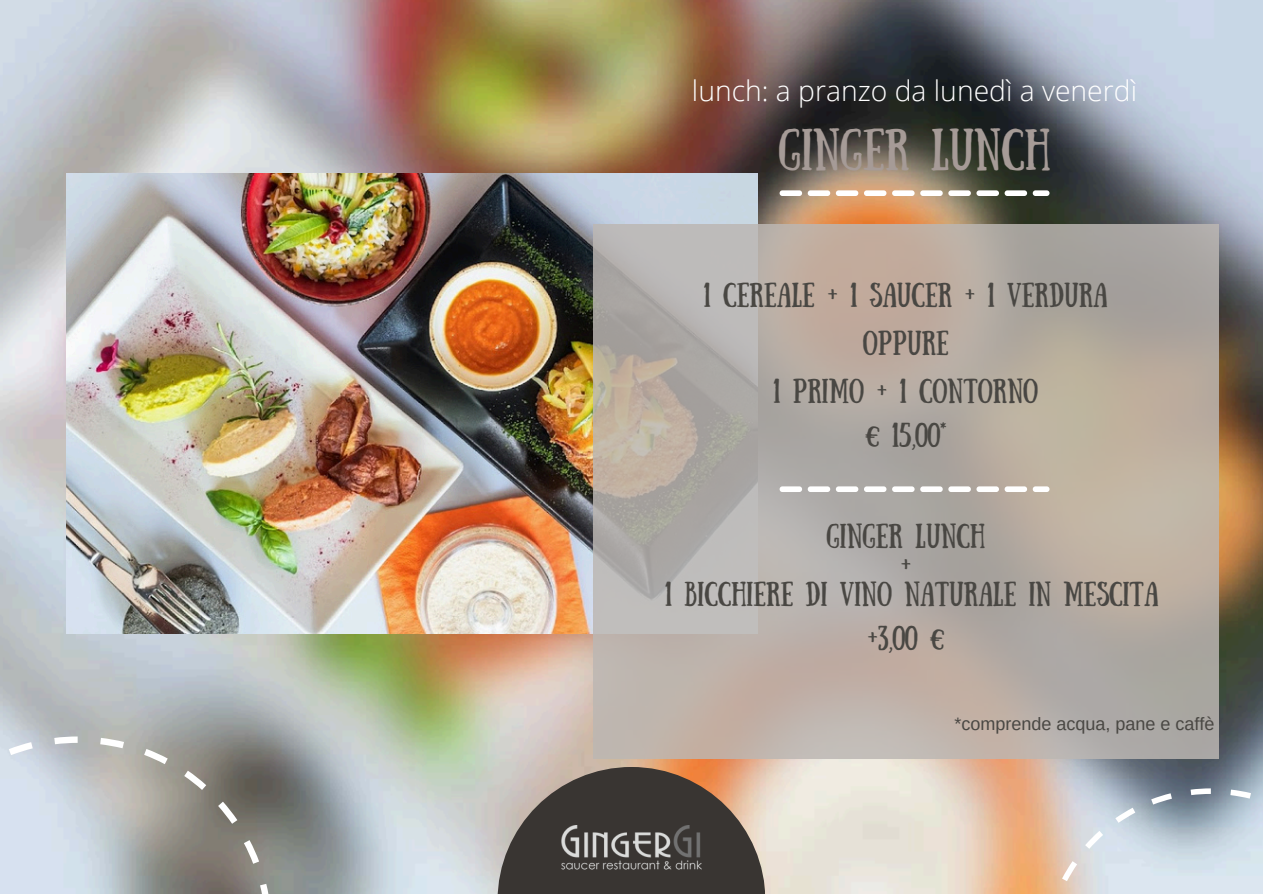
<style>
.page{position:relative;width:1263px;height:894px;background:#fff}
.page>*{position:absolute;margin:0;border:0;box-sizing:border-box;transform-origin:0 0}
.t1{font:41.85px "Sunday";color:#a69b97}
.t2{font:300 28.35px "Open Sans";color:#fff}
.t3{font:24.45px/29.1px "Sunday";color:#494743;text-align:center}
.t4{font:18px "Arimo";color:#494743}
</style>
<div class="page">
<img style="left:0;top:0;width:1263px;height:893px">
<img style="left:67px;top:173px;width:691px;height:460px">
<svg style="left:593px;top:224px;width:625px;height:534px;background:#b6ada4"></svg>
<svg style="left:0;top:736px;width:272px;height:157px;background:#abadae"></svg>
<svg style="left:1043px;top:788px;width:220px;height:105px;background:#c8cdd3"></svg>
<svg style="left:780px;top:190px;width:269px;height:6px"></svg>
<svg style="left:780px;top:486px;width:269px;height:6px"></svg>
<svg style="left:497px;top:766px;width:268px;height:127px;background:#675b52"></svg>
<img style="left:562px;top:824px;width:139px;height:46px">
<h3 class="t2" style="left:692px;top:71px;width:447px">lunch: a pranzo da lunedì a venerdì</h3>
<h3 class="t1" style="left:778px;top:120px;width:274px">GINGER LUNCH</h3>
<h1 class="t3" style="left:704px;top:277px;width:405px">1 CEREALE + 1 SAUCER + 1 VERDURA</h1>
<p class="t3" style="left:863px;top:325px;width:87px">OPPURE</p>
<h3 class="t3" style="left:773px;top:374px;width:266px">1 PRIMO + 1 CONTORNO</h3>
<h3 class="t3" style="left:865px;top:417px;width:83px">€ 15,00*</h3>
<h3 class="t3" style="left:665px;top:519px;width:495px">GINGER LUNCH<br>+<br>1 BICCHIERE DI VINO NATURALE IN MESCITA</h3>
<h3 class="t3" style="left:867px;top:620px;width:79px">+3,00 €</h3>
<p class="t4" style="left:954px;top:714px;width:262px">*comprende acqua, pane e caffè</p>
</div>
